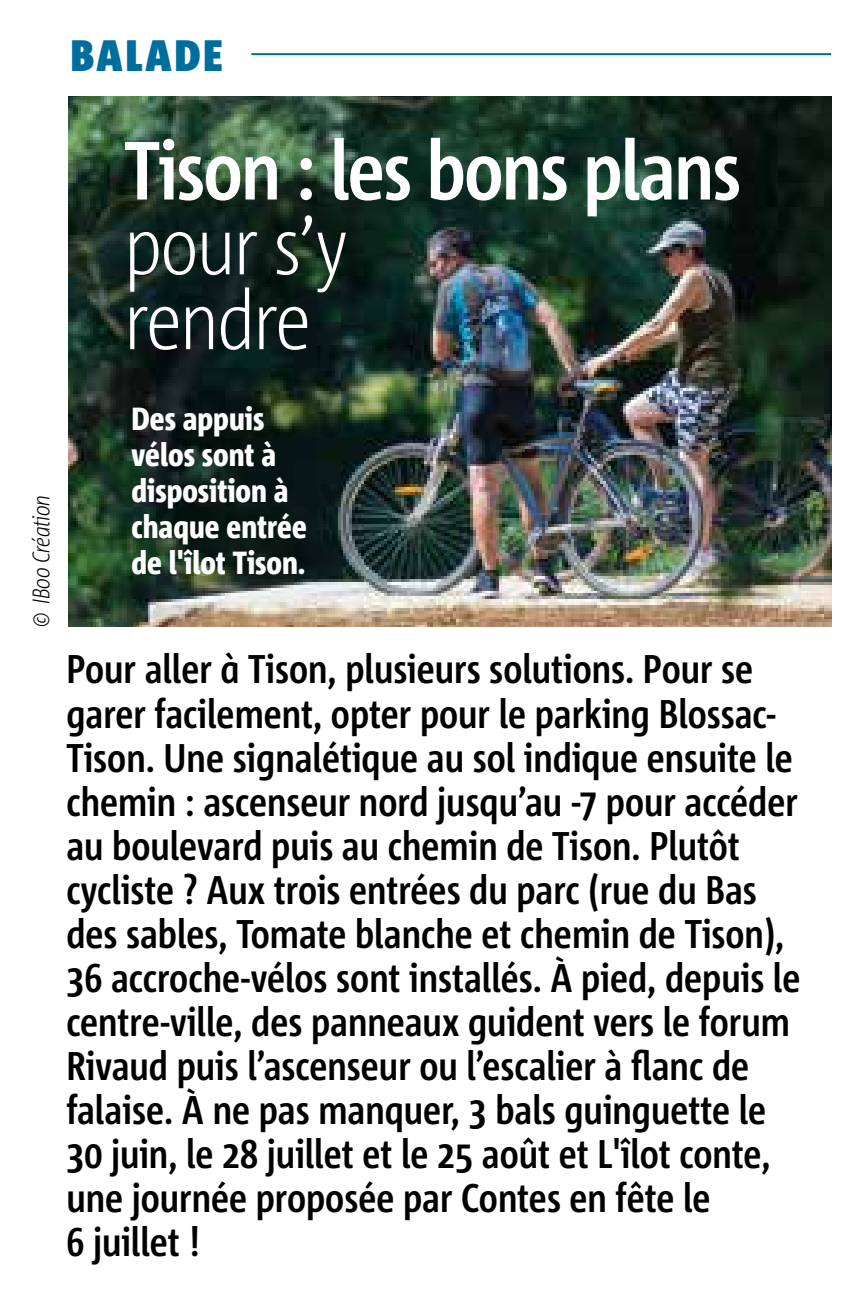
<style>
.page{position:relative;width:864px;height:1292px;background:#fff}
.page>*{position:absolute;margin:0;border:0;box-sizing:border-box;transform-origin:0 0}
.t1{font:700 82.4px "Corpid C1 Cd";letter-spacing:-.02em;color:#fff}
.t2{font:300 82.4px/74.8px "Corpid C1 Cd";letter-spacing:-.02em;color:#fff}
.t3{font:900 44px "Corpid C1 Cd";letter-spacing:.07em;color:#006e9c}
.t4{font:700 40px/44px "Corpid C1 Cd";color:#000}
.t5{font:800 32px/36px "Corpid C1 Cd";color:#fff}
.t6{font:italic 300 24px "Corpid C1 Cd";letter-spacing:-.02em;color:#000}
</style>
<div class="page">
<img style="left:69px;top:96px;width:762px;height:530px">
<hr style="left:251px;top:53px;width:580px;height:2px;background:#006e9c">
<p class="t3" style="left:71px;top:28px;width:154px">BALADE</p>
<h1 class="t1" style="left:124px;top:119px;width:618px">Tison : les bons plans</h1>
<h1 class="t2" style="left:124px;top:206px;width:225px">pour s’y rendre</h1>
<p class="t6" style="left:26px;top:626px;width:133px;rotate:-90deg">© IBoo Création</p>
<p class="t5" style="left:131px;top:400px;width:177px">Des appuis vélos sont à disposition à chaque entrée de l'îlot Tison.</p>
<p class="t4" style="left:66px;top:646px;width:735px">Pour aller à Tison, plusieurs solutions. Pour se garer facilement, opter pour le parking Blossac-Tison. Une signalétique au sol indique ensuite le chemin : ascenseur nord jusqu’au -7 pour accéder au boulevard puis au chemin de Tison. Plutôt cycliste ? Aux trois entrées du parc (rue du Bas des sables, Tomate blanche et chemin de Tison), 36 accroche-vélos sont installés. À pied, depuis le centre-ville, des panneaux guident vers le forum Rivaud puis l’ascenseur ou l’escalier à flanc de falaise. À ne pas manquer, 3 bals guinguette le 30 juin, le 28 juillet et le 25 août et L'îlot conte, une journée proposée par Contes en fête le<br>6 juillet !</p>
</div>
